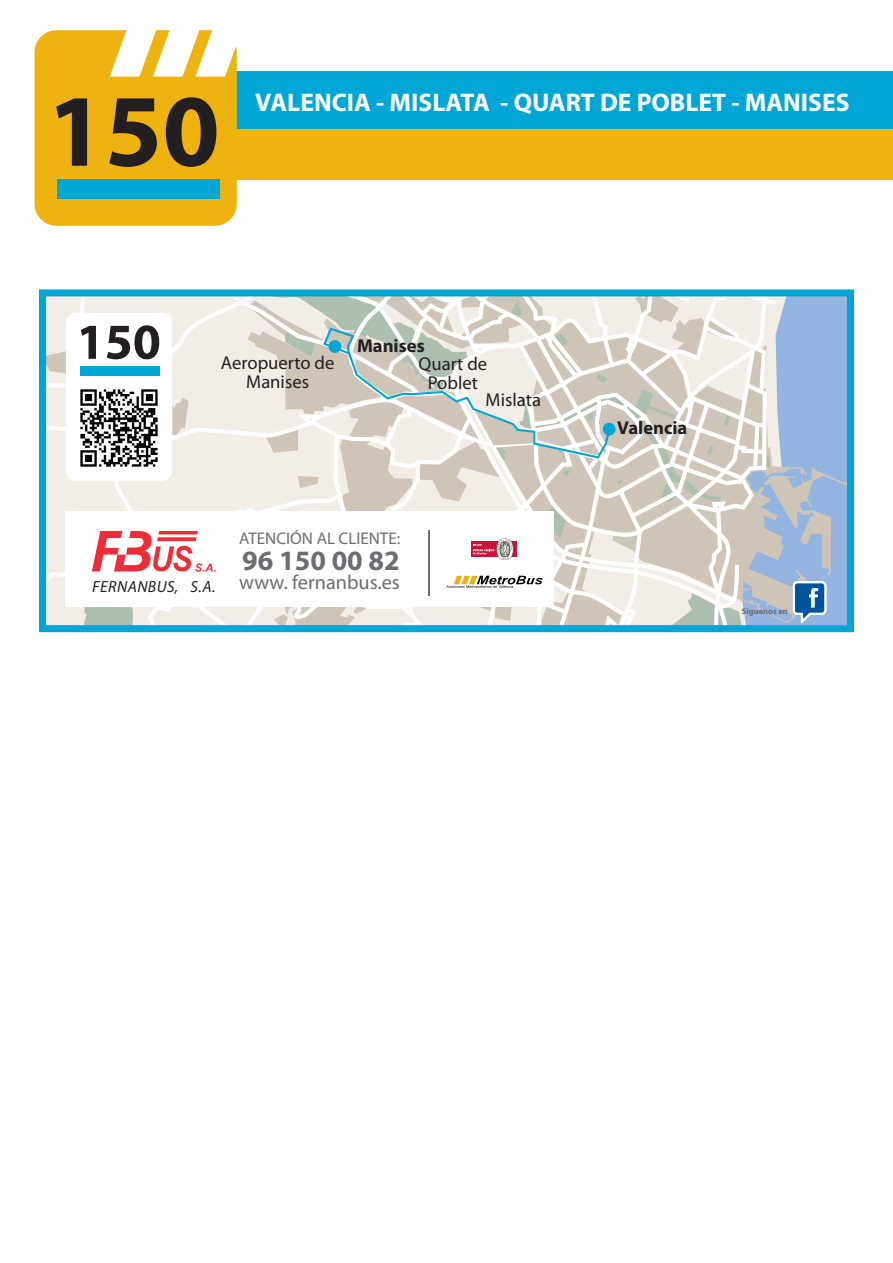
<style>
.page{position:relative;width:893px;height:1263px;background:#fff}
.page>*{position:absolute;margin:0;border:0;box-sizing:border-box;transform-origin:0 0}
.t1{font:700 103.5px "Myriad Pro";color:#231f20}
.t2{font:700 50.7px "Myriad Pro";color:#231f20}
.t3{font:700 28.05px "Myriad Pro";color:#6c6d70}
.t4{font:700 25.65px "Myriad Pro";color:#fff}
.t5{font:20.25px "Myriad Pro";color:#6c6d70}
.t6{font:18.6px/18.6px "Myriad Pro";color:#231f20;text-align:center}
.t7{font:700 18.6px "Myriad Pro";color:#231f20}
.t8{font:16.95px "Myriad Pro";color:#6c6d70}
.t9{font:700 8.4px "Myriad Pro";color:#6c6d70}
</style>
<div class="page">
<div style="left:64px;top:128px;width:829px;height:52px;background:#efb310"></div>
<div style="left:64px;top:72px;width:829px;height:57px;background:#00a6d6"></div>
<div style="left:35px;top:30px;width:202px;height:196px;background:#efb310;border-radius:22px"></div>
<div style="left:57px;top:179px;width:163px;height:20px;background:#00a6d6"></div>
<svg style="left:110px;top:30px;width:133px;height:47px"></svg>
<svg style="left:39px;top:289px;width:815px;height:343px;background:#09a9d7"></svg>
<svg style="left:43px;top:293px;width:807px;height:336px"></svg>
<h1 class="t1" style="left:47px;top:63px;width:174px">150</h1>
<h3 class="t4" style="left:255px;top:85px;width:596px">VALENCIA - MISLATA - QUART DE POBLET - MANISES</h3>
<h2 class="t2" style="left:77px;top:309px;width:86px">150</h2>
<p class="t6" style="left:221px;top:354px;width:115px">Aeropuerto de<br>Manises</p>
<p class="t7" style="left:357px;top:333px;width:69px">Manises</p>
<p class="t6" style="left:419px;top:354px;width:70px">Quart de<br>Poblet</p>
<p class="t6" style="left:486px;top:390px;width:57px">Mislata</p>
<p class="t8" style="left:239px;top:528px;width:162px">ATENCIÓN AL CLIENTE:</p>
<p class="t5" style="left:92px;top:569px;width:309px"><sub>FERNANBUS,</sub> <sub>S.A.</sub> www. fernanbus.es</p>
<h3 class="t3" style="left:242px;top:542px;width:159px">96 150 00 82</h3>
<p class="t7" style="left:617px;top:416px;width:72px">Valencia</p>
<p class="t9" style="left:742px;top:606px;width:47px">Síguenos en</p>
</div>
